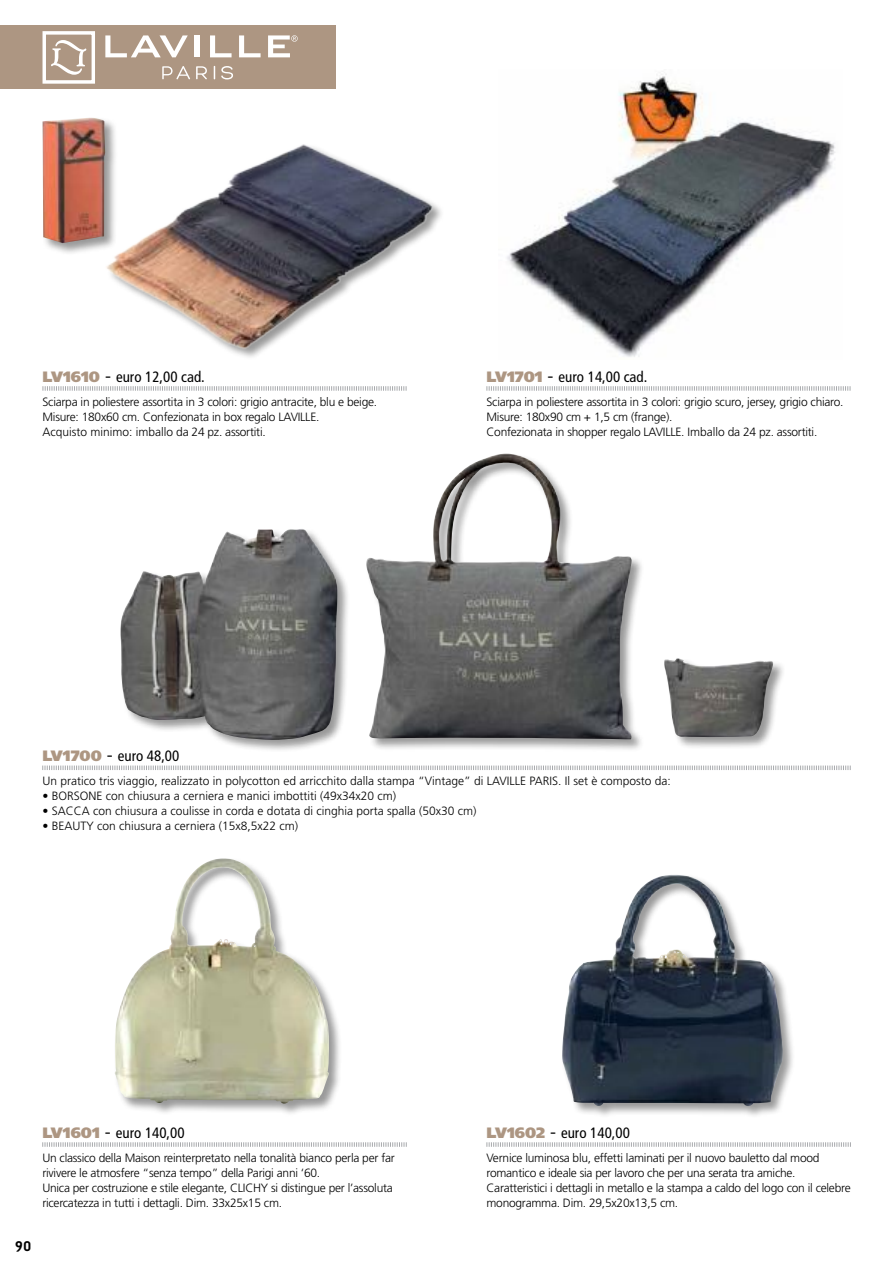
<style>
.page{position:relative;width:893px;height:1263px;background:#fff}
.page>*{position:absolute;margin:0;border:0;box-sizing:border-box;transform-origin:0 0}
.t1{font:800 18px "Boks";color:#000}
.t2{font:condensed 15px "Frutiger";color:#000}
.t3{font:300 12px/15px "Frutiger";letter-spacing:-.02em;color:#000}
.t4{font:300 12px "Frutiger";color:#000}
.s1{font-weight:900;font-stretch:normal;color:#ad9682}
.s2{font-weight:300;font-stretch:normal;font-size:18px}
</style>
<div class="page">
<div style="left:0;top:26px;width:336px;height:63px;background:#ad9682"></div>
<div style="left:43px;top:31px;width:52px;height:53px;border:3px solid #fff"></div>
<svg style="left:51px;top:40px;width:35px;height:35px"></svg>
<svg style="left:105px;top:35px;width:83px;height:22px"></svg>
<div style="left:194px;top:35px;width:6px;height:22px;background:#fff"></div>
<svg style="left:210px;top:35px;width:22px;height:22px"></svg>
<svg style="left:239px;top:35px;width:22px;height:22px"></svg>
<svg style="left:268px;top:35px;width:30px;height:22px"></svg>
<svg style="left:162px;top:66px;width:71px;height:14px"></svg>
<img style="left:507px;top:74px;width:328px;height:283px">
<img style="left:106px;top:144px;width:333px;height:213px">
<svg style="left:43px;top:386px;width:364px;height:5px"></svg>
<svg style="left:486px;top:386px;width:365px;height:5px"></svg>
<div style="left:42px;top:117px;width:76px;height:139px;background:#000;opacity:.4"></div>
<img style="left:42px;top:118px;width:63px;height:125px">
<div style="left:114px;top:858px;width:228px;height:258px;background:#000;opacity:.4"></div>
<img style="left:114px;top:858px;width:216px;height:246px">
<div style="left:561px;top:873px;width:235px;height:246px;background:#000;opacity:.4"></div>
<img style="left:562px;top:875px;width:221px;height:231px">
<svg style="left:42px;top:1142px;width:365px;height:5px"></svg>
<svg style="left:486px;top:1142px;width:365px;height:5px"></svg>
<div style="left:119px;top:453px;width:667px;height:300px;background:#000;opacity:.4"></div>
<img style="left:208px;top:454px;width:426px;height:285px">
<svg style="left:42px;top:765px;width:809px;height:5px"></svg>
<p class="t2" style="left:43px;top:368px;width:164px"><span class="s1">LV1610</span> <span class="s2">-</span> euro 12,00 cad.</p>
<p class="t3" style="left:43px;top:394px;width:336px">Sciarpa in poliestere assortita in 3 colori: grigio antracite, blu e beige.<br>Misure: 180x60 cm. Confezionata in box regalo LAVILLE.<br>Acquisto minimo: imballo da 24 pz. assortiti.</p>
<p class="t2" style="left:486px;top:368px;width:162px"><span class="s1">LV1701</span> <span class="s2">-</span> euro 14,00 cad.</p>
<p class="t3" style="left:486px;top:394px;width:359px">Sciarpa in poliestere assortita in 3 colori: grigio scuro, jersey, grigio chiaro.<br>Misure: 180x90 cm + 1,5 cm (frange).<br>Confezionata in shopper regalo LAVILLE. Imballo da 24 pz. assortiti.</p>
<p class="t2" style="left:42px;top:747px;width:139px"><span class="s1">LV1700</span> <span class="s2">-</span> euro 48,00</p>
<p class="t4" style="left:42px;top:774px;width:630px">Un pratico tris viaggio, realizzato in polycotton ed arricchito dalla stampa “Vintage” di LAVILLE PARIS. Il set è composto da:</p>
<p class="t4" style="left:42px;top:789px;width:355px">• BORSONE con chiusura a cerniera e manici imbottiti (49x34x20 cm)</p>
<p class="t4" style="left:42px;top:804px;width:435px">• SACCA con chiusura a coulisse in corda e dotata di cinghia porta spalla (50x30 cm)</p>
<p class="t4" style="left:42px;top:819px;width:257px">• BEAUTY con chiusura a cerniera (15x8,5x22 cm)</p>
<h1 class="t1" style="left:15px;top:1237px;width:18px">90</h1>
<p class="t2" style="left:42px;top:1124px;width:144px"><span class="s1">LV1601</span> <span class="s2">-</span> euro 140,00</p>
<p class="t3" style="left:42px;top:1150px;width:354px">Un classico della Maison reinterpretato nella tonalità bianco perla per far rivivere le atmosfere “senza tempo” della Parigi anni ‘60.<br>Unica per costruzione e stile elegante, CLICHY si distingue per l’assoluta ricercatezza in tutti i dettagli. Dim. 33x25x15 cm.</p>
<p class="t2" style="left:486px;top:1124px;width:145px"><span class="s1">LV1602</span> <span class="s2">-</span> euro 140,00</p>
<p class="t3" style="left:486px;top:1150px;width:366px">Vernice luminosa blu, effetti laminati per il nuovo bauletto dal mood romantico e ideale sia per lavoro che per una serata tra amiche.<br>Caratteristici i dettagli in metallo e la stampa a caldo del logo con il celebre monogramma. Dim. 29,5x20x13,5 cm.</p>
</div>
